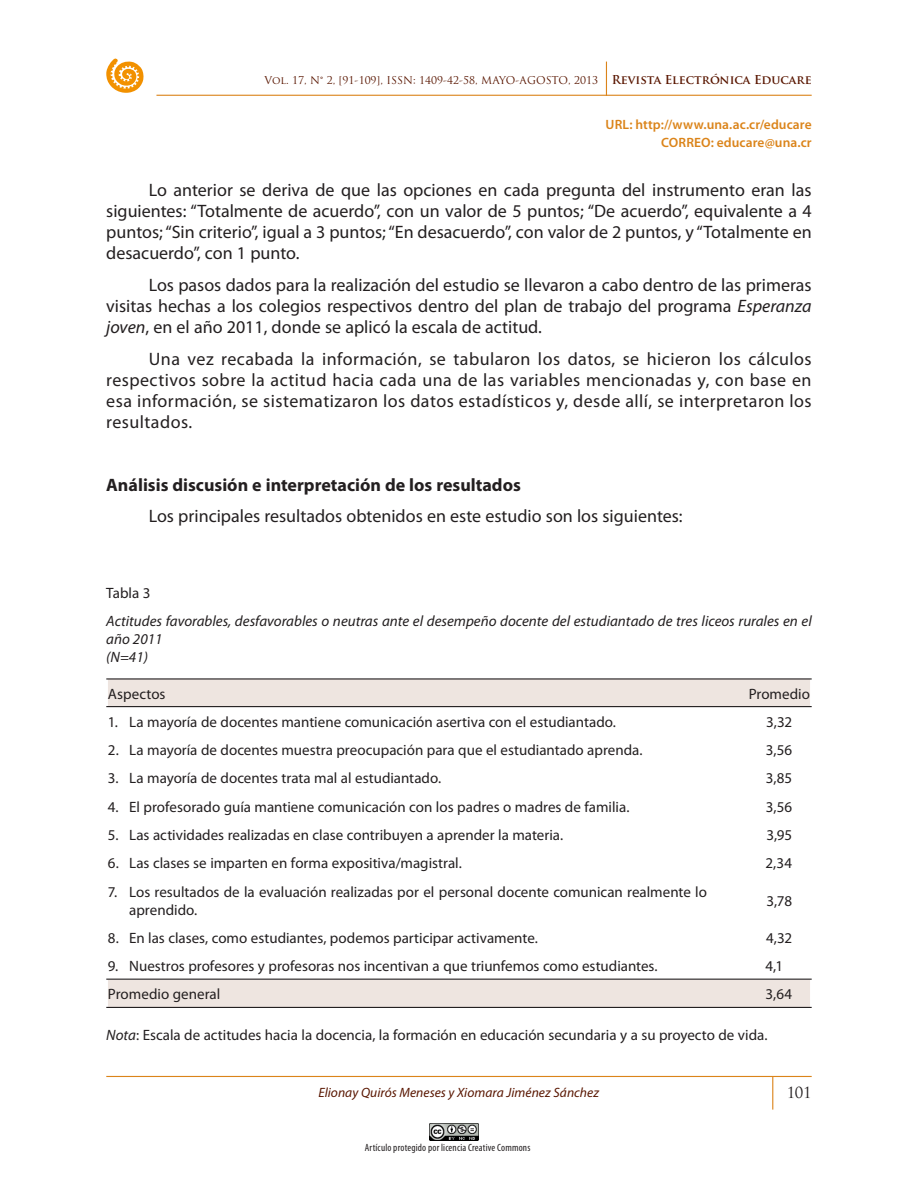
<style>
.page{position:relative;width:918px;height:1188px;background:#fff}
.page>*{position:absolute;margin:0;border:0;box-sizing:border-box;transform-origin:0 0}
.t1{font:18px/21px "Myriad Pro";color:#231f20;text-align:justify}
.t2{font:700 18px "Myriad Pro";color:#231f20}
.t3{font:15px/18px "Myriad Pro";color:#231f20}
.t4{font:italic 15px/18px "Myriad Pro";color:#231f20}
.t5{font:15px "Trajan Pro";color:#231f20}
.t6{font:600 13.5px/18px "Myriad Pro";letter-spacing:.005em;color:#db841a;text-align:right}
.t7{font:italic 13.5px "Myriad Pro";letter-spacing:.005em;color:#591600}
.t8{font:10.5px "Trajan Pro";color:#591600}
.t9{font:condensed 10.5px "Myriad Pro";letter-spacing:.015em;color:#231f20}
.s1{font-weight:700;font-size:12px}
.s2{font-style:italic}
</style>
<div class="page">
<hr style="left:156px;top:95px;width:656px;height:1px;background:#db841a">
<hr style="left:606px;top:62px;width:1px;height:34px;background:#db841a">
<svg style="left:106px;top:58px;width:38px;height:35px"></svg>
<hr style="left:106px;top:1076px;width:706px;height:1px;background:#db841a">
<img style="left:430px;top:1123px;width:49px;height:17px">
<hr style="left:772px;top:1077px;width:1px;height:33px;background:#db841a">
<div style="left:108px;top:680px;width:702px;height:327px;background:#eee5e0"></div>
<svg style="left:108px;top:707px;width:702px;height:272px"></svg>
<hr style="left:106px;top:678px;width:706px;height:2px;background:#231f20">
<hr style="left:106px;top:706px;width:706px;height:1px;background:#231f20">
<hr style="left:106px;top:979px;width:706px;height:1px;background:#231f20">
<hr style="left:106px;top:1007px;width:706px;height:1px;background:#231f20">
<p class="t8" style="left:265px;top:74px;width:549px">Vol. 17, N° 2, [91-109], ISSN: 1409-42-58, MAYO-AGOSTO, 2013 <span class="s1">Revista Electrónica Educare</span></p>
<p class="t6" style="left:606px;top:115px;width:208px">URL: http://www.una.ac.cr/educare<br>CORREO: educare@una.cr</p>
<p class="t1" style="left:106px;top:180px;width:707px;text-indent:43px">Lo anterior se deriva de que las opciones en cada pregunta del instrumento eran las siguientes: “Totalmente de acuerdo”, con un valor de 5 puntos; “De acuerdo”, equivalente a 4 puntos; “Sin criterio”, igual a 3 puntos; “En desacuerdo”, con valor de 2 puntos, y “Totalmente en desacuerdo”, con 1 punto.</p>
<p class="t1" style="left:106px;top:274px;width:707px;text-indent:43px">Los pasos dados para la realización del estudio se llevaron a cabo dentro de las primeras visitas hechas a los colegios respectivos dentro del plan de trabajo del programa <span class="s2">Esperanza joven</span>, en el año 2011, donde se aplicó la escala de actitud.</p>
<p class="t1" style="left:106px;top:348px;width:707px;text-indent:43px">Una vez recabada la información, se tabularon los datos, se hicieron los cálculos respectivos sobre la actitud hacia cada una de las variables mencionadas y, con base en esa información, se sistematizaron los datos estadísticos y, desde allí, se interpretaron los resultados.</p>
<p class="t2" style="left:106px;top:473px;width:416px">Análisis discusión e interpretación de los resultados</p>
<p class="t1" style="left:149px;top:506px;width:535px">Los principales resultados obtenidos en este estudio son los siguientes:</p>
<p class="t3" style="left:106px;top:583px;width:46px">Tabla 3</p>
<p class="t4" style="left:106px;top:612px;width:707px">Actitudes favorables, desfavorables o neutras ante el desempeño docente del estudiantado de tres liceos rurales en el año 2011</p>
<p class="t4" style="left:106px;top:648px;width:43px">(N=41)</p>
<p class="t3" style="left:108px;top:684px;width:59px">Aspectos</p>
<p class="t3" style="left:749px;top:684px;width:63px">Promedio</p>
<p class="t3" style="left:108px;top:713px;width:510px">1. La mayoría de docentes mantiene comunicación asertiva con el estudiantado.</p>
<p class="t3" style="left:766px;top:713px;width:27px">3,32</p>
<p class="t3" style="left:108px;top:741px;width:536px">2. La mayoría de docentes muestra preocupación para que el estudiantado aprenda.</p>
<p class="t3" style="left:766px;top:741px;width:28px">3,56</p>
<p class="t3" style="left:108px;top:769px;width:335px">3. La mayoría de docentes trata mal al estudiantado.</p>
<p class="t3" style="left:766px;top:769px;width:28px">3,85</p>
<p class="t3" style="left:108px;top:797px;width:523px">4. El profesorado guía mantiene comunicación con los padres o madres de familia.</p>
<p class="t3" style="left:766px;top:797px;width:28px">3,56</p>
<p class="t3" style="left:108px;top:826px;width:457px">5. Las actividades realizadas en clase contribuyen a aprender la materia.</p>
<p class="t3" style="left:767px;top:826px;width:27px">3,95</p>
<p class="t3" style="left:108px;top:854px;width:355px">6. Las clases se imparten en forma expositiva/magistral.</p>
<p class="t3" style="left:766px;top:854px;width:28px">2,34</p>
<p class="t3" style="left:129px;top:882px;width:579px;text-indent:-21px">7. Los resultados de la evaluación realizadas por el personal docente comunican realmente lo aprendido.</p>
<p class="t3" style="left:766px;top:891px;width:27px">3,78</p>
<p class="t3" style="left:108px;top:929px;width:431px">8. En las clases, como estudiantes, podemos participar activamente.</p>
<p class="t3" style="left:766px;top:929px;width:28px">4,32</p>
<p class="t3" style="left:108px;top:957px;width:551px">9. Nuestros profesores y profesoras nos incentivan a que triunfemos como estudiantes.</p>
<p class="t3" style="left:766px;top:957px;width:19px">4,1</p>
<p class="t3" style="left:108px;top:985px;width:114px">Promedio general</p>
<p class="t3" style="left:766px;top:985px;width:28px">3,64</p>
<p class="t3" style="left:106px;top:1026px;width:663px"><span class="s2">Nota</span>: Escala de actitudes hacia la docencia, la formación en educación secundaria y a su proyecto de vida.</p>
<p class="t7" style="left:318px;top:1084px;width:282px">Elionay Quirós Meneses y Xiomara Jiménez Sánchez</p>
<p class="t9" style="left:365px;top:1141px;width:167px">Artículo protegido por licencia Creative Commons</p>
<p class="t5" style="left:787px;top:1083px;width:26px">101</p>
</div>
